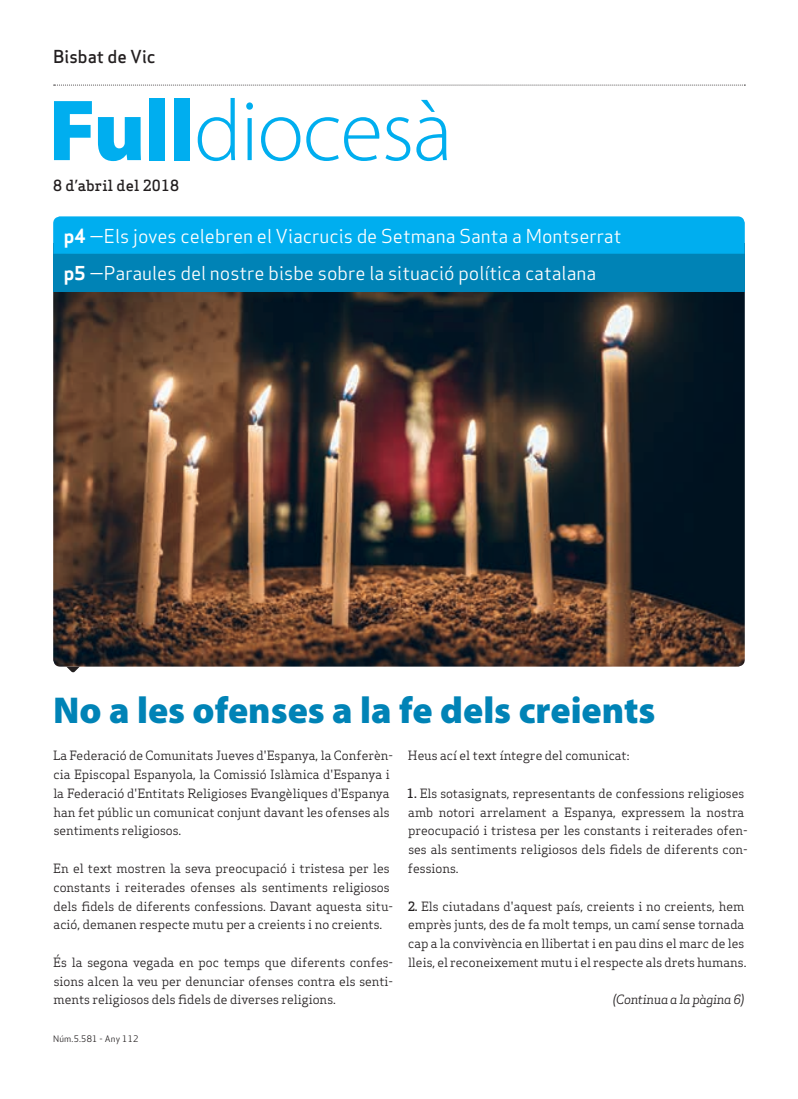
<style>
.page{position:relative;width:798px;height:1099px;background:#fff}
.page>*{position:absolute;margin:0;border:0;box-sizing:border-box;transform-origin:0 0}
.Titulars{font:300 87.5px "Myriad Pro";letter-spacing:-.015em;color:#00aeef}
.Titulars-2{font:900 37.5px "Myriad Pro";color:#0083b6}
.Destacat_Portada{font:18.75px "Apex Sans Book T";color:#fff}
.Capçalera{font:17.5px "Apex Sans Medium T";color:#231f20}
.Data{font:500 15px "Apex Serif";letter-spacing:.01em;color:#231f20}
.Text_General{font:12.5px/18.8px "Apex Serif";color:#231f20}
.Text_General-2{font:italic 12.5px "Apex Serif";letter-spacing:-.02em;color:#231f20}
.Data_Peu{font:8.75px "Apex Sans Book T";letter-spacing:.02em;color:#231f20}
.s1{font-weight:900}
.s2{font-family:"Apex Sans Bold T"}
.s3{font-weight:500}
</style>
<div class="page">
<svg style="left:54px;top:85px;width:691px;height:1px"></svg>
<img style="left:53px;top:291px;width:691px;height:375px">
<div style="left:53px;top:216px;width:691px;height:38px;background:#00aeef"></div>
<div style="left:53px;top:254px;width:691px;height:37px;background:#0083b6"></div>
<svg style="left:66px;top:666px;width:14px;height:7px"></svg>
<p class="Capçalera" style="left:53px;top:45px;width:104px">Bisbat de Vic</p>
<p class="Titulars" style="left:49px;top:78px;width:405px"><span class="s1">Full</span>diocesà</p>
<p class="Data" style="left:53px;top:176px;width:127px">8 d’abril del 2018</p>
<p class="Destacat_Portada" style="left:64px;top:224px;width:559px"><span class="s2">p4</span> —Els joves celebren el Viacrucis de Setmana Santa a Montserrat</p>
<p class="Destacat_Portada" style="left:64px;top:261px;width:534px"><span class="s2">p5</span> —Paraules del nostre bisbe sobre la situació política catalana</p>
<p class="Titulars-2" style="left:53px;top:685px;width:603px">No a les ofenses a la fe dels creients</p>
<p class="Text_General" style="left:53px;top:746px;width:341px">La Federació de Comunitats Jueves d'Espanya, la Conferèn&shy;cia Episcopal Espanyola, la Comissió Islàmica d'Espanya i la Federació d'Entitats Religioses Evangèliques d'Espanya han fet públic un comunicat conjunt davant les ofenses als sentiments religiosos.</p>
<p class="Text_General" style="left:53px;top:858px;width:341px">En el text mostren la seva preocupació i tristesa per les constants i reiterades ofenses als sentiments religiosos dels fidels de diferents confessions. Davant aquesta situ&shy;ació, demanen respecte mutu per a creients i no creients.</p>
<p class="Text_General" style="left:53px;top:952px;width:341px;text-align:justify">És la segona vegada en poc temps que diferents confes&shy;sions alcen la veu per denunciar ofenses contra els senti&shy;ments religiosos dels fidels de diverses religions.</p>
<p class="Data_Peu" style="left:53px;top:1032px;width:87px">Núm.5.581 - Any 112</p>
<p class="Text_General" style="left:408px;top:746px;width:223px">Heus ací el text íntegre del comunicat:</p>
<p class="Text_General" style="left:406px;top:783px;width:342px"><span class="s3">1.</span> Els sotasignats, representants de confessions religioses amb notori arrelament a Espanya, expressem la nostra preocupació i tristesa per les constants i reiterades ofen&shy;ses als sentiments religiosos dels fidels de diferents con&shy;fessions.</p>
<p class="Text_General" style="left:407px;top:896px;width:340px"><span class="s3">2.</span> Els ciutadans d'aquest país, creients i no creients, hem emprès junts, des de fa molt temps, un camí sense tornada cap a la convivència en llibertat i en pau dins el marc de les lleis, el reconeixement mutu i el respecte als drets humans.</p>
<p class="Text_General-2" style="left:612px;top:991px;width:133px">(Continua a la pàgina 6)</p>
</div>
